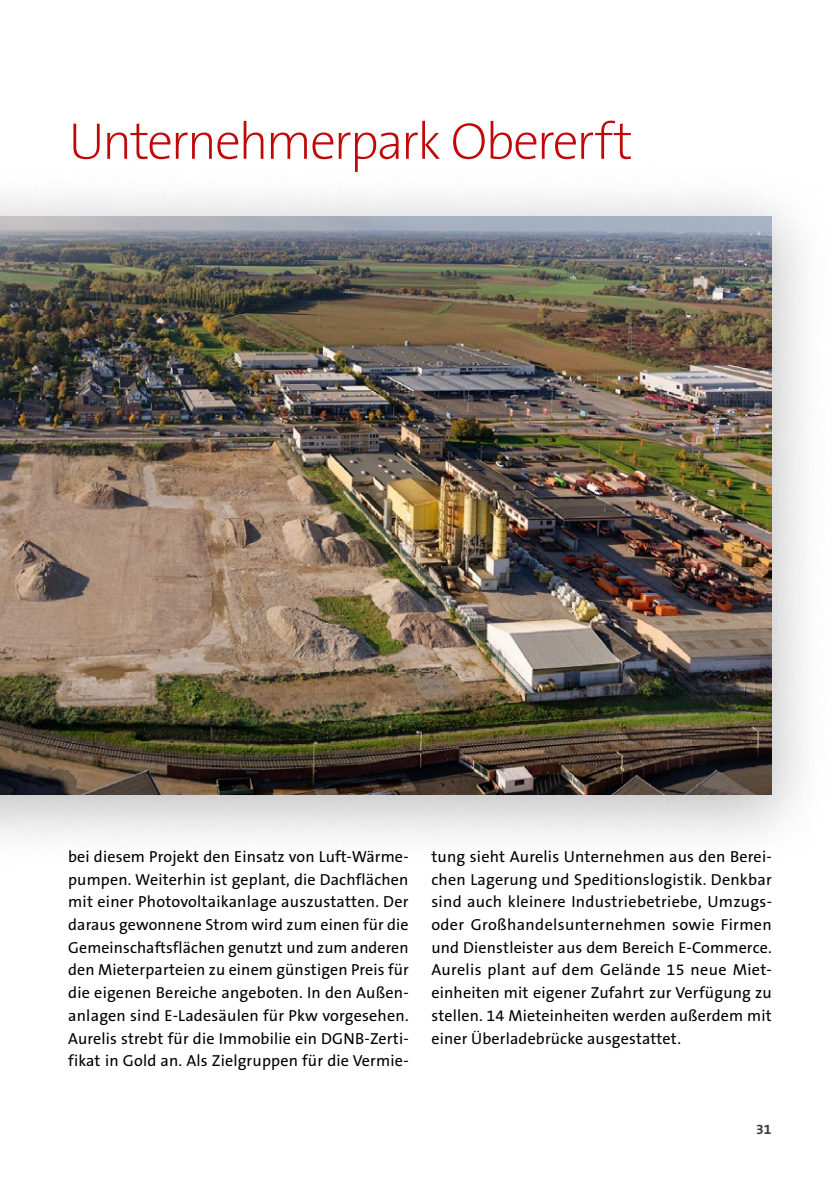
<style>
.page{position:relative;width:840px;height:1191px;background:#fff}
.page>*{position:absolute;margin:0;border:0;box-sizing:border-box;transform-origin:0 0}
.Projekttitel_Gewerbe{font:200 52px "The Sans B2";letter-spacing:-.04em;color:#c00808}
.Mengentext{font:16px/22.6px "The Sans B5 Plain";letter-spacing:.01em;color:#000;text-align:justify}
.t1{font:700 14px "The Sans B7";color:#3b3b3a}
</style>
<div class="page">
<div style="left:0;top:162px;width:836px;height:708px;background:#000;opacity:.25"></div>
<img style="left:0;top:216px;width:771px;height:578px">
<p class="Projekttitel_Gewerbe" style="left:68px;top:115px;width:566px">Unternehmerpark Obererft</p>
<p class="Mengentext" style="left:68px;top:846px;width:342px">bei diesem Projekt den Einsatz von Luft-Wärme&shy;pumpen. Weiterhin ist geplant, die Dachflächen mit einer Photovoltaikanlage auszustatten. Der daraus gewonnene Strom wird zum einen für die Gemeinschaftsflächen genutzt und zum anderen den Mieterparteien zu einem günstigen Preis für die eigenen Bereiche angeboten. In den Außen&shy;anlagen sind E-Ladesäulen für Pkw vorgesehen.<br>Aurelis strebt für die Immobilie ein DGNB-Zerti&shy;fikat in Gold an. Als Zielgruppen für die Vermie-</p>
<p class="Mengentext" style="left:431px;top:846px;width:342px">tung sieht Aurelis Unternehmen aus den Berei&shy;chen Lagerung und Speditionslogistik. Denkbar sind auch kleinere Industriebetriebe, Umzugs&shy;oder Großhandelsunternehmen sowie Firmen und Dienstleister aus dem Bereich E-Commerce.<br>Aurelis plant auf dem Gelände 15 neue Miet&shy;einheiten mit eigener Zufahrt zur Verfügung zu stellen. 14 Mieteinheiten werden außerdem mit einer Überladebrücke ausgestattet.</p>
<p class="t1" style="left:755px;top:1122px;width:17px">31</p>
</div>
